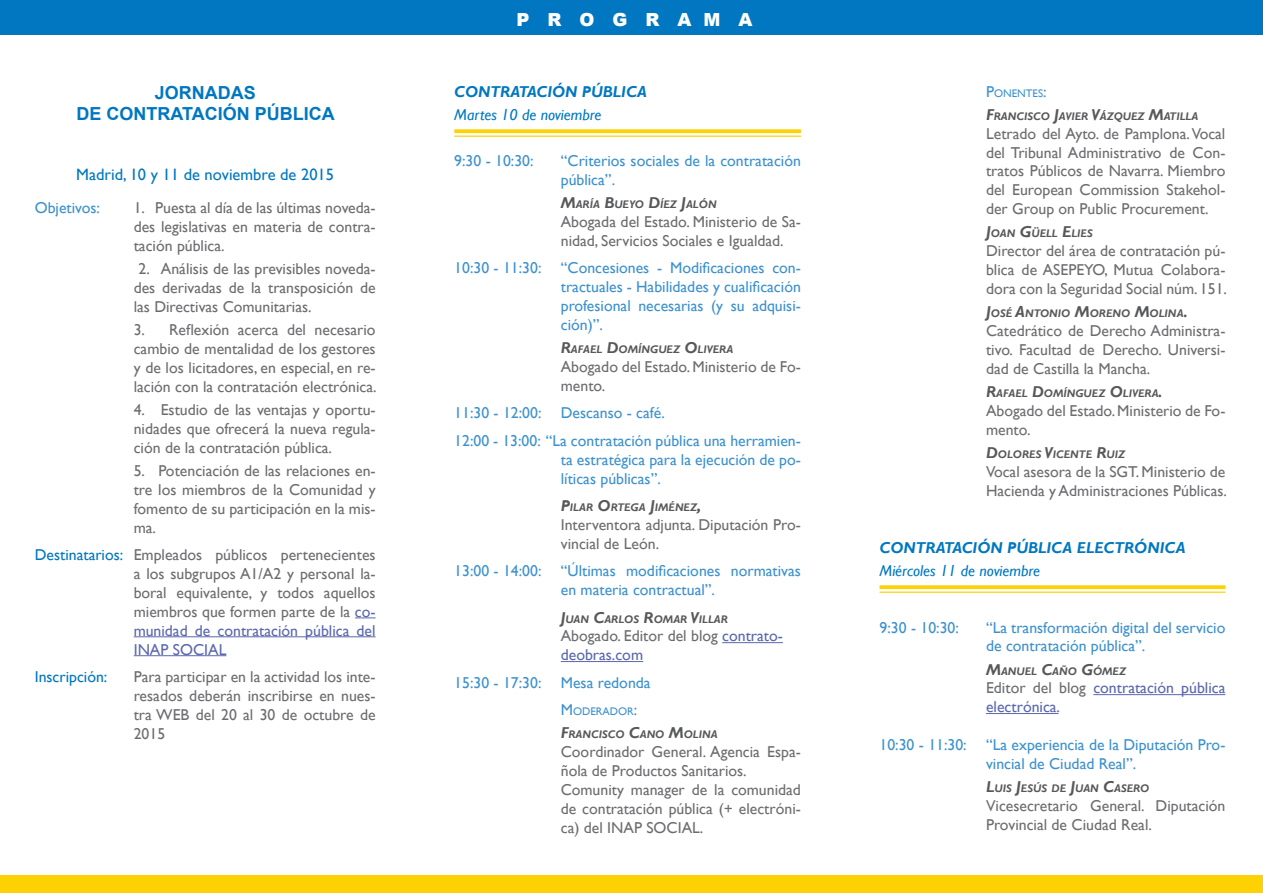
<style>
.page{position:relative;width:1263px;height:893px;background:#fff}
.page>*{position:absolute;margin:0;border:0;box-sizing:border-box;transform-origin:0 0}
.t1{font:700 18px "Arial";color:#0077c0}
.heading_1{font:900 18px "Arial";color:#fff}
.t2{font:16.5px "Gill Sans";color:#0077c0}
.t3{font:15.75px/18.9px "Gill Sans";color:#6c6d70;text-align:justify}
.t4{font:15.75px/18.9px "Gill Sans";color:#3d91ce}
.t5{font:italic 700 15.75px "Gill Sans";color:#0077c0}
.t6{font:15.75px/18.9px "Gill Sans";color:#5b67ad}
.heading_2{font:italic 15.75px "Gill Sans";color:#0077c0}
.t7{font:15.75px "Gill Sans";color:#0077c0}
.t8{font:italic 700 10.95px "Gill Sans";color:#57585a}
.t9{font:10.95px "Gill Sans";color:#3d91ce}
.s1{color:#0077c0}
.s2{color:#5b67ad}
.s3{font-size:15.75px}
.s4{color:#6c6d70}
</style>
<div class="page">
<svg style="left:355px;top:617px;width:21px;height:1px"></svg>
<hr style="left:134px;top:636px;width:242px;height:1px;background:#5b67ad">
<hr style="left:134px;top:655px;width:92px;height:1px;background:#5b67ad">
<div style="left:0;top:876px;width:1263px;height:17px;background:#fed105"></div>
<div style="left:0;top:0;width:1263px;height:35px;background:#0077c0"></div>
<svg style="left:454px;top:129px;width:347px;height:4px"></svg>
<hr style="left:454px;top:136px;width:347px;height:1px;background:#fed105">
<hr style="left:722px;top:642px;width:61px;height:1px;background:#5b67ad">
<hr style="left:561px;top:661px;width:82px;height:1px;background:#5b67ad">
<svg style="left:879px;top:585px;width:346px;height:4px"></svg>
<hr style="left:879px;top:592px;width:346px;height:1px;background:#fed105">
<hr style="left:1093px;top:694px;width:132px;height:1px;background:#5b67ad">
<hr style="left:986px;top:713px;width:72px;height:1px;background:#5b67ad">
<p class="t1" style="left:155px;top:81px;width:102px">JORNADAS</p>
<p class="t1" style="left:76px;top:102px;width:260px">DE CONTRATACIÓN PÚBLICA</p>
<p class="t2" style="left:76px;top:165px;width:259px">Madrid, 10 y 11 de noviembre de 2015</p>
<p class="t4" style="left:35px;top:199px;width:67px">Objetivos:</p>
<p class="t3" style="left:134px;top:199px;width:243px">1. Puesta al día de las últimas noveda&shy;des legislativas en materia de contra&shy;tación pública.</p>
<p class="t3" style="left:134px;top:260px;width:243px;text-indent:5px">2. Análisis de las previsibles noveda&shy;des derivadas de la transposición de las Directivas Comunitarias.</p>
<p class="t3" style="left:134px;top:321px;width:244px">3. Reflexión acerca del necesario cambio de mentalidad de los gestores y de los licitadores, en especial, en re&shy;lación con la contratación electrónica.</p>
<p class="t3" style="left:134px;top:400px;width:243px">4. Estudio de las ventajas y oportu&shy;nidades que ofrecerá la nueva regula&shy;ción de la contratación pública.</p>
<p class="t3" style="left:134px;top:461px;width:243px">5. Potenciación de las relaciones en&shy;tre los miembros de la Comunidad y fomento de su participación en la mis&shy;ma.</p>
<p class="t3" style="left:134px;top:546px;width:243px;text-indent:-99px"><span class="s1">Destinatarios:</span> Empleados públicos pertenecientes a los subgrupos A1/A2 y personal la&shy;boral equivalente, y todos aquellos miembros que formen parte de la <span class="s2">co&shy;munidad de contratación pública del INAP SOCIAL</span></p>
<p class="t7" style="left:35px;top:667px;width:74px">Inscripción:</p>
<p class="t3" style="left:134px;top:667px;width:243px">Para participar en la actividad los inte&shy;resados deberán inscribirse en nues&shy;tra WEB del 20 al 30 de octubre de 2015</p>
<p class="heading_1" style="left:517px;top:7px;width:237px">P R O G R A M A</p>
<p class="t5" style="left:454px;top:82px;width:194px">CONTRATACIÓN PÚBLICA</p>
<p class="heading_2" style="left:454px;top:105px;width:149px">Martes 10 de noviembre</p>
<p class="t4" style="left:454px;top:152px;width:81px">9:30 - 10:30:</p>
<p class="t4" style="left:561px;top:152px;width:242px">“Criterios sociales de la contratación pública”.</p>
<p class="t8" style="left:561px;top:198px;width:157px"><span class="s3">M</span>ARÍA <span class="s3">B</span>UEYO <span class="s3">D</span>ÍEZ <span class="s3">J</span>ALÓN</p>
<p class="t3" style="left:561px;top:213px;width:242px">Abogada del Estado. Ministerio de Sa&shy;nidad, Servicios Sociales e Igualdad.</p>
<p class="t4" style="left:561px;top:259px;width:242px;text-align:justify;text-indent:-106px">10:30 - 11:30: “Concesiones - Modificaciones con&shy;tractuales - Habilidades y cualificación profesional necesarias (y su adquisi&shy;ción)”.</p>
<p class="t8" style="left:561px;top:343px;width:174px"><span class="s3">R</span>AFAEL <span class="s3">D</span>OMÍNGUEZ <span class="s3">O</span>LIVERA</p>
<p class="t3" style="left:561px;top:358px;width:242px">Abogado del Estado. Ministerio de Fo&shy;mento.</p>
<p class="t4" style="left:454px;top:404px;width:212px">11:30 - 12:00: Descanso - café.</p>
<p class="t4" style="left:561px;top:431px;width:242px;text-align:justify;text-indent:-106px">12:00 - 13:00: “La contratación pública una herramien&shy;ta estratégica para la ejecución de po&shy;líticas públicas”.</p>
<p class="t8" style="left:561px;top:501px;width:142px"><span class="s3">P</span>ILAR <span class="s3">O</span>RTEGA <span class="s3">J</span>IMÉNEZ<span class="s3">,</span></p>
<p class="t3" style="left:561px;top:515px;width:242px">Interventora adjunta. Diputación Pro&shy;vincial de León.</p>
<p class="t4" style="left:561px;top:562px;width:242px;text-indent:-106px">13:00 - 14:00: “Últimas modificaciones normativas en materia contractual”.</p>
<p class="t8" style="left:561px;top:612px;width:168px"><span class="s3">J</span>UAN <span class="s3">C</span>ARLOS <span class="s3">R</span>OMAR <span class="s3">V</span>ILLAR</p>
<p class="t3" style="left:561px;top:627px;width:224px">Abogado. Editor del blog <span class="s2">contrato&shy;deobras.com</span></p>
<p class="t4" style="left:454px;top:673px;width:198px">15:30 - 17:30: Mesa redonda</p>
<p class="t9" style="left:561px;top:705px;width:78px"><span class="s3">M</span>ODERADOR<span class="s3">:</span></p>
<p class="t8" style="left:561px;top:728px;width:159px"><span class="s3">F</span>RANCISCO <span class="s3">C</span>ANO <span class="s3">M</span>OLINA</p>
<p class="t3" style="left:561px;top:743px;width:242px">Coordinador General. Agencia Espa&shy;ñola de Productos Sanitarios.</p>
<p class="t3" style="left:561px;top:781px;width:242px">Comunity manager de la comunidad de contratación pública (+ electróni&shy;ca) del INAP SOCIAL.</p>
<p class="t9" style="left:986px;top:87px;width:62px"><span class="s3">P</span>ONENTES<span class="s3">:</span></p>
<p class="t8" style="left:986px;top:110px;width:214px"><span class="s3">F</span>RANCISCO <span class="s3">J</span>AVIER <span class="s3">V</span>ÁZQUEZ <span class="s3">M</span>ATILLA</p>
<p class="t3" style="left:986px;top:124px;width:241px">Letrado del Ayto. de Pamplona. Vocal del Tribunal Administrativo de Con&shy;tratos Públicos de Navarra. Miembro del European Commission Stakehol&shy;der Group on Public Procurement.</p>
<p class="t8" style="left:986px;top:227px;width:108px"><span class="s3">J</span>OAN <span class="s3">G</span>ÜELL <span class="s3">E</span>LIES</p>
<p class="t3" style="left:986px;top:242px;width:242px">Director del área de contratación pú&shy;blica de ASEPEYO, Mutua Colabora&shy;dora con la Seguridad Social núm. 151.</p>
<p class="t8" style="left:986px;top:307px;width:203px"><span class="s3">J</span>OSÉ <span class="s3">A</span>NTONIO <span class="s3">M</span>ORENO <span class="s3">M</span>OLINA<span class="s3">.</span></p>
<p class="t3" style="left:986px;top:322px;width:241px">Catedrático de Derecho Administra&shy;tivo. Facultad de Derecho. Universi&shy;dad de Castilla la Mancha.</p>
<p class="t8" style="left:986px;top:387px;width:178px"><span class="s3">R</span>AFAEL <span class="s3">D</span>OMÍNGUEZ <span class="s3">O</span>LIVERA<span class="s3">.</span></p>
<p class="t3" style="left:986px;top:402px;width:241px">Abogado del Estado. Ministerio de Fo&shy;mento.</p>
<p class="t8" style="left:986px;top:448px;width:141px"><span class="s3">D</span>OLORES <span class="s3">V</span>ICENTE <span class="s3">R</span>UIZ</p>
<p class="t3" style="left:986px;top:463px;width:242px">Vocal asesora de la SGT. Ministerio de<br>Hacienda y Administraciones Públicas.</p>
<p class="t5" style="left:879px;top:538px;width:308px">CONTRATACIÓN PÚBLICA ELECTRÓNICA</p>
<p class="heading_2" style="left:879px;top:561px;width:162px">Miércoles 11 de noviembre</p>
<p class="t4" style="left:879px;top:618px;width:81px">9:30 - 10:30:</p>
<p class="t4" style="left:986px;top:618px;width:241px">“La transformación digital del servicio de contratación pública”.</p>
<p class="t8" style="left:986px;top:664px;width:141px"><span class="s3">M</span>ANUEL <span class="s3">C</span>AÑO <span class="s3">G</span>ÓMEZ</p>
<p class="t6" style="left:986px;top:679px;width:241px"><span class="s4">Editor del blog</span> contratación pública electrónica.</p>
<p class="t4" style="left:986px;top:736px;width:241px;text-indent:-106px">10:30 - 11:30: “La experiencia de la Diputación Pro&shy;vincial de Ciudad Real”.</p>
<p class="t8" style="left:986px;top:782px;width:165px"><span class="s3">L</span>UIS <span class="s3">J</span>ESÚS DE <span class="s3">J</span>UAN <span class="s3">C</span>ASERO</p>
<p class="t3" style="left:986px;top:797px;width:241px">Vicesecretario General. Diputación<br>Provincial de Ciudad Real.</p>
</div>
